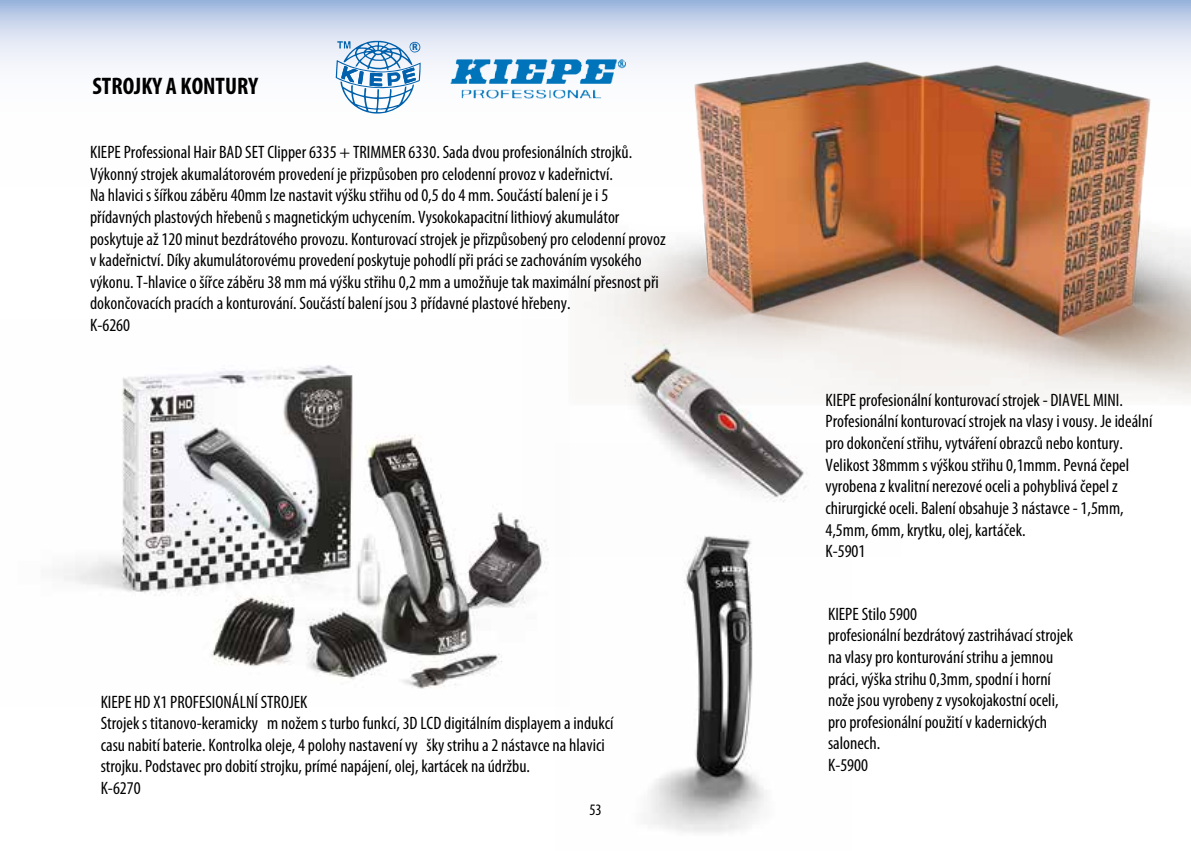
<style>
.page{position:relative;width:1191px;height:851px;background:#fff}
.page>*{position:absolute;margin:0;border:0;box-sizing:border-box;transform-origin:0 0}
.t1{font:700 condensed 24px "Myriad Pro";color:#000}
.t2{font:condensed 18px/21.6px "Myriad Pro";color:#000}
.t3{font:condensed 16px "Myriad Pro";color:#000}
.t4{font:700 9.4px "Myriad Pro";color:#0060ac}
</style>
<div class="page">
<svg style="left:0;top:0;width:568px;height:99px"></svg>
<img style="left:63px;top:365px;width:484px;height:324px">
<img style="left:450px;top:60px;width:118px;height:38px">
<svg style="left:336px;top:41px;width:85px;height:73px"></svg>
<img style="left:568px;top:0;width:623px;height:402px">
<img style="left:650px;top:556px;width:114px;height:277px">
<img style="left:521px;top:271px;width:379px;height:285px">
<h1 class="t1" style="left:92px;top:71px;width:167px">STROJKY A KONTURY</h1>
<p class="t4" style="left:412px;top:41px;width:7px">R</p>
<p class="t2" style="left:90px;top:141px;width:577px">KIEPE Professional Hair BAD SET Clipper 6335 + TRIMMER 6330. Sada dvou profesionálních strojků.<br>Výkonný strojek akumalátorovém provedení je přizpůsoben pro celodenní provoz v kadeřnictví.<br>Na hlavici s šířkou záběru 40mm lze nastavit výšku střihu od 0,5 do 4 mm. Součástí balení je i 5 přídavných plastových hřebenů s magnetickým uchycením. Vysokokapacitní lithiový akumulátor poskytuje až 120 minut bezdrátového provozu. Konturovací strojek je přizpůsobený pro celodenní provoz v kadeřnictví. Díky akumulátorovému provedení poskytuje pohodlí při práci se zachováním vysokého výkonu. T-hlavice o šířce záběru 38 mm má výšku střihu 0,2 mm a umožňuje tak maximální přesnost při dokončovacích pracích a konturování. Součástí balení jsou 3 přídavné plastové hřebeny.<br>K-6260</p>
<p class="t2" style="left:101px;top:690px;width:514px">KIEPE HD X1 PROFESIONÁLNÍ STROJEK<br>Strojek s titanovo-keramicky m nožem s turbo funkcí, 3D LCD digitálním displayem a indukcí casu nabití baterie. Kontrolka oleje, 4 polohy nastavení vy šky strihu a 2 nástavce na hlavici strojku. Podstavec pro dobití strojku, prímé napájení, olej, kartácek na údržbu.<br>K-6270</p>
<p class="t3" style="left:589px;top:799px;width:14px">53</p>
<p class="t2" style="left:825px;top:389px;width:328px">KIEPE profesionální konturovací strojek - DIAVEL MINI.<br>Profesionální konturovací strojek na vlasy i vousy. Je ideální pro dokončení střihu, vytváření obrazců nebo kontury.<br>Velikost 38mmm s výškou střihu 0,1mmm. Pevná čepel vyrobena z kvalitní nerezové oceli a pohyblivá čepel z chirurgické oceli. Balení obsahuje 3 nástavce - 1,5mm, 4,5mm, 6mm, krytku, olej, kartáček.<br>K-5901</p>
<p class="t2" style="left:828px;top:602px;width:247px">KIEPE Stilo 5900<br>profesionální bezdrátový zastrihávací strojek na vlasy pro konturování strihu a jemnou práci, výška strihu 0,3mm, spodní i horní nože jsou vyrobeny z vysokojakostní oceli, pro profesionální použití v kadernických salonech.<br>K-5900</p>
</div>
